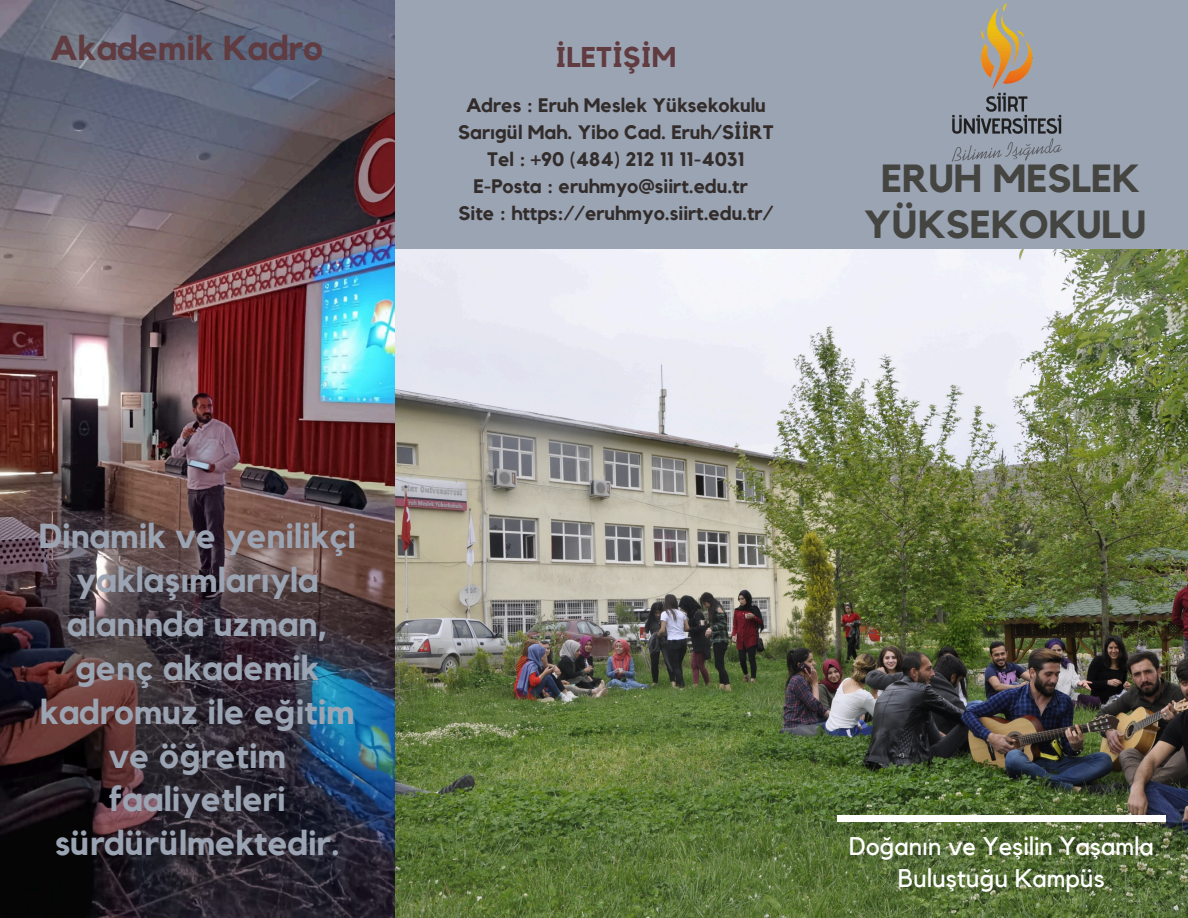
<style>
.page{position:relative;width:1188px;height:918px;background:#9ba4b3}
.page>*{position:absolute;margin:0;border:0;box-sizing:border-box;transform-origin:0 0}
.t1{font:700 39px/46.2px "Kollektif";color:#444440;text-align:center}
.t2{font:700 34.5px/43.8px "Kollektif";color:#9ba4b3;text-align:center}
.t3{font:700 34.5px "Kollektif";color:#603b40}
.t4{font:700 28.5px "Kollektif";color:#603b40}
.t5{font:25.5px/32.7px "Kollektif";color:#fff;text-align:center}
.t6{font:700 19.5px/27px "Kollektif";color:#322c2b;text-align:center}
</style>
<div class="page">
<img style="left:395px;top:249px;width:793px;height:669px">
<div style="left:837px;top:815px;width:329px;height:7px;background:#fff"></div>
<img style="left:951px;top:3px;width:111px;height:159px">
<img style="left:0;top:0;width:395px;height:918px">
<p class="t3" style="left:50px;top:32px;width:274px">Akademik Kadro</p>
<h3 class="t4" style="left:556px;top:44px;width:122px">İLETİŞİM</h3>
<p class="t6" style="left:458px;top:92px;width:317px">Adres : Eruh Meslek Yüksekokulu<br>Sarıgül Mah. Yibo Cad. Eruh/SİİRT</p>
<p class="t6" style="left:487px;top:146px;width:259px">Tel : +90 (484) 212 11 11-4031</p>
<p class="t6" style="left:473px;top:173px;width:276px">E-Posta : eruhmyo@siirt.edu.tr</p>
<p class="t6" style="left:459px;top:200px;width:316px">Site : https://eruhmyo.siirt.edu.tr/</p>
<h1 class="t1" style="left:864px;top:157px;width:283px">ERUH MESLEK<br>YÜKSEKOKULU</h1>
<h4 class="t2" style="left:39px;top:516px;width:319px">Dinamik ve yenilikçi yaklaşımlarıyla alanında uzman, genç akademik kadromuz ile eğitim ve öğretim faaliyetleri sürdürülmektedir.</h4>
<h2 class="t5" style="left:849px;top:831px;width:306px">Doğanın ve Yeşilin Yaşamla<br>Buluştuğu Kampüs</h2>
</div>
